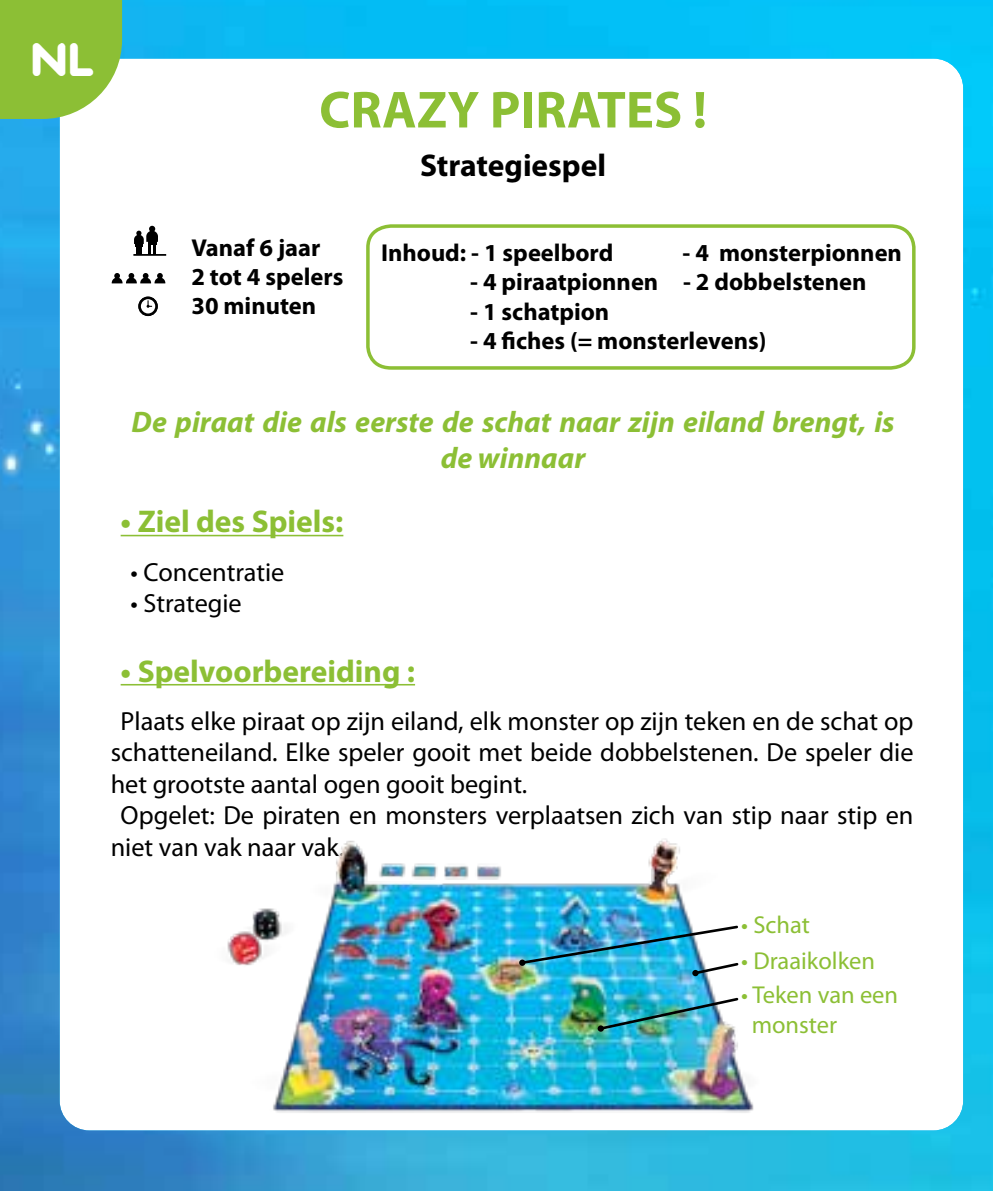
<style>
.page{position:relative;width:993px;height:1191px;background:#fff}
.page>*{position:absolute;margin:0;border:0;box-sizing:border-box;transform-origin:0 0}
.t1{font:700 52.5px "Myriad Pro";color:#8cbf35}
.t2{font:49px "Maagkramp";color:#fff}
.t3{font:700 31.5px "Myriad Pro";color:#8cbf35}
.t4{font:700 31.5px "Myriad Pro";color:#000}
.t5{font:italic 700 29.75px/35.7px "Myriad Pro";color:#8cbf35;text-align:center}
.t6{font:26.25px "Myriad Pro";color:#000}
.t7{font:700 24.5px/29.4px "Myriad Pro";color:#000}
.t8{font:24.5px/29.4px "Myriad Pro";color:#8cbf35}
</style>
<div class="page">
<img style="left:0;top:0;width:992px;height:1191px">
<svg style="left:0;top:0;width:122px;height:119px;background:#96c447"></svg>
<hr style="left:121px;top:535px;width:222px;height:1px;background:#8cbf35">
<hr style="left:121px;top:684px;width:294px;height:1px;background:#8cbf35">
<svg style="left:112px;top:273px;width:53px;height:10px"></svg>
<svg style="left:134px;top:226px;width:24px;height:28px"></svg>
<div style="left:148px;top:237px;width:8px;height:8px;background:#000"></div>
<hr style="left:133px;top:254px;width:33px;height:2px;background:#000">
<svg style="left:139px;top:298px;width:17px;height:17px"></svg>
<div style="left:138px;top:296px;width:20px;height:20px;border:3px solid #000;border-radius:50%"></div>
<svg style="left:146px;top:300px;width:6px;height:8px"></svg>
<div style="left:366px;top:224px;width:549px;height:146px;border:4px solid #8cbf35;border-radius:22px"></div>
<img style="left:194px;top:832px;width:618px;height:309px">
<img style="left:519px;top:924px;width:221px;height:52px">
<img style="left:597px;top:996px;width:142px;height:35px">
<h2 class="t2" style="left:30px;top:38px;width:67px">NL</h2>
<h1 class="t1" style="left:319px;top:76px;width:389px">CRAZY PIRATES !</h1>
<p class="t4" style="left:420px;top:145px;width:188px">Strategiespel</p>
<p class="t7" style="left:191px;top:232px;width:153px">Vanaf 6 jaar<br>2 tot 4 spelers<br>30 minuten</p>
<p class="t7" style="left:381px;top:237px;width:234px">Inhoud: - 1 speelbord</p>
<p class="t7" style="left:682px;top:237px;width:221px">- 4 monsterpionnen</p>
<p class="t7" style="left:470px;top:267px;width:397px">- 4 piraatpionnen - 2 dobbelstenen</p>
<p class="t7" style="left:470px;top:296px;width:141px">- 1 schatpion</p>
<p class="t7" style="left:470px;top:325px;width:297px">- 4 fiches (= monsterlevens)</p>
<p class="t5" style="left:131px;top:403px;width:764px">De piraat die als eerste de schat naar zijn eiland brengt, is de winnaar</p>
<p class="t3" style="left:121px;top:501px;width:224px">• Ziel des Spiels:</p>
<p class="t6" style="left:130px;top:556px;width:155px">• Concentratie</p>
<p class="t6" style="left:130px;top:587px;width:113px">• Strategie</p>
<p class="t3" style="left:121px;top:650px;width:296px">• Spelvoorbereiding :</p>
<p class="t6" style="left:121px;top:705px;width:794px">Plaats elke piraat op zijn eiland, elk monster op zijn teken en de schat op</p>
<p class="t6" style="left:111px;top:736px;width:804px">schatteneiland. Elke speler gooit met beide dobbelstenen. De speler die</p>
<p class="t6" style="left:111px;top:768px;width:418px">het grootste aantal ogen gooit begint.</p>
<p class="t6" style="left:121px;top:799px;width:794px">Opgelet: De piraten en monsters verplaatsen zich van stip naar stip en</p>
<p class="t6" style="left:111px;top:831px;width:235px">niet van vak naar vak.</p>
<p class="t8" style="left:741px;top:910px;width:70px">• Schat</p>
<p class="t8" style="left:741px;top:946px;width:135px">• Draaikolken</p>
<p class="t8" style="left:751px;top:980px;width:148px;text-indent:-10px">• Teken van een monster</p>
</div>
